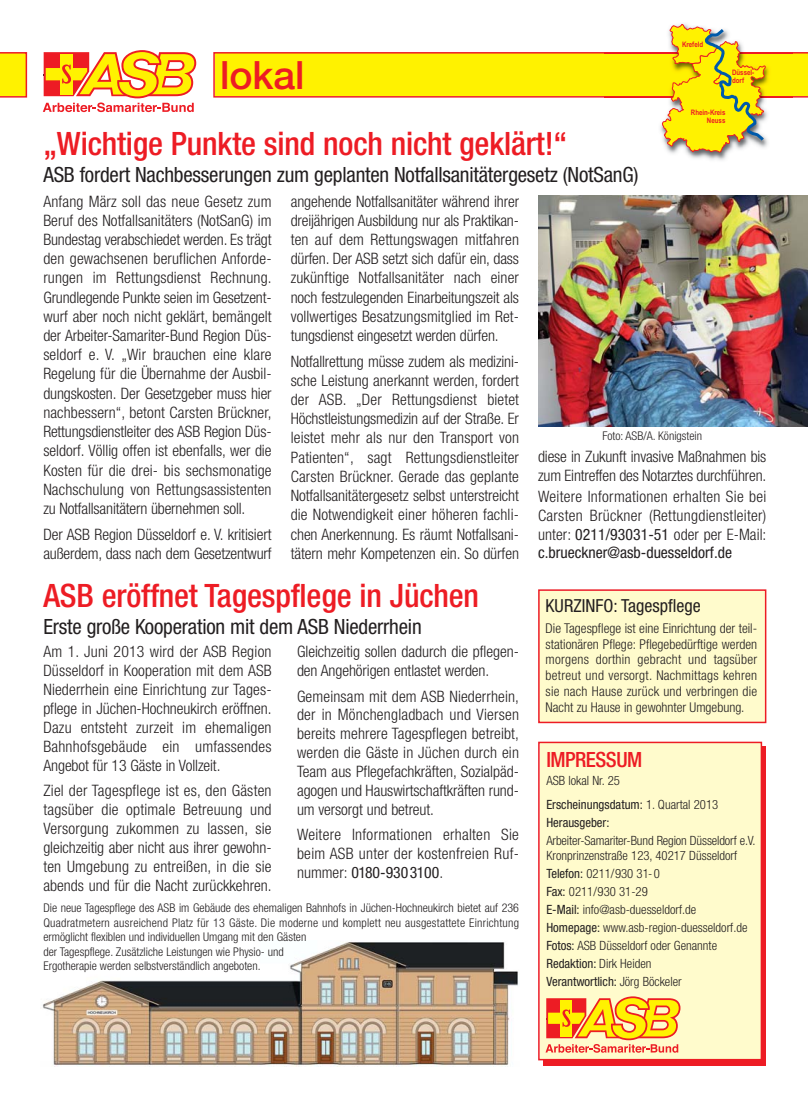
<style>
.page{position:relative;width:808px;height:1107px;background:#fff}
.page>*{position:absolute;margin:0;border:0;box-sizing:border-box;transform-origin:0 0}
.t1{font:500 39px "Helvetica Neue LT";color:#ed1c24}
.t2{font:500 condensed 32.25px "Helvetica Neue LT";letter-spacing:-.005em;color:#ed1c24}
.t3{font:condensed 21px "Helvetica Neue LT";letter-spacing:-.01em;color:#231f20}
.t4{font:500 condensed 21px "Helvetica Neue LT";letter-spacing:-.025em;color:#ed1c24}
.t5{font:condensed 18px "Helvetica Neue LT";color:#231f20}
.t6{font:300 condensed 15.75px/19.2px "Helvetica Neue LT";letter-spacing:-.005em;color:#231f20;text-align:justify}
.t7{font:300 condensed 13.5px/15.8px "Helvetica Neue LT";color:#231f20;text-align:justify}
.t8{font:300 condensed 12.75px/18px "Helvetica Neue LT";color:#231f20}
.t9{font:condensed 12.75px "Helvetica Neue LT";color:#231f20}
.t10{font:300 condensed 12px/14.4px "Helvetica Neue LT";color:#231f20}
.t11{font:700 7.5px/7.5px "Arial Narrow";color:#ed1c24}
.s1{font-weight:400}
</style>
<div class="page">
<div style="left:543px;top:745px;width:223px;height:319px;background:#ed1c24"></div>
<div style="left:540px;top:743px;width:220px;height:315px;background:#fffbcc"></div>
<div style="left:538px;top:741px;width:224px;height:319px;border:2px solid #ed1c24"></div>
<svg style="left:545px;top:996px;width:135px;height:56px"></svg>
<svg style="left:43px;top:50px;width:153px;height:62px"></svg>
<svg style="left:0;top:52px;width:27px;height:46px"></svg>
<img style="left:671px;top:23px;width:57px;height:137px">
<svg style="left:213px;top:24px;width:595px;height:129px"></svg>
<img style="left:42px;top:942px;width:476px;height:124px">
<img style="left:538px;top:195px;width:270px;height:231px">
<div style="left:540px;top:590px;width:225px;height:131px;background:#fffbcc"></div>
<div style="left:538px;top:589px;width:228px;height:134px;border:2px solid #ed1c24"></div>
<h1 class="t1" style="left:220px;top:61px;width:86px">lokal</h1>
<h2 class="t2" style="left:43px;top:132px;width:525px">„Wichtige Punkte sind noch nicht geklärt!“</h2>
<h3 class="t3" style="left:43px;top:167px;width:596px">ASB fordert Nachbesserungen zum geplanten Notfallsanitätergesetz (NotSanG)</h3>
<p class="t11" style="left:682px;top:40px;width:23px">Krefeld</p>
<p class="t11" style="left:732px;top:69px;width:24px">Düssel&shy;dorf</p>
<p class="t11" style="left:691px;top:109px;width:36px;text-align:right">Rhein-Kreis<br>Neuss</p>
<p class="t6" style="left:43px;top:193px;width:230px">Anfang März soll das neue Gesetz zum Beruf des Notfallsanitäters (NotSanG) im Bundestag verabschiedet werden. Es trägt den gewachsenen beruflichen Anforde&shy;rungen im Rettungsdienst Rechnung.<br>Grundlegende Punkte seien im Gesetzent&shy;wurf aber noch nicht geklärt, bemängelt der Arbeiter-Samariter-Bund Region Düs&shy;seldorf e. V. „Wir brauchen eine klare Regelung für die Übernahme der Ausbil&shy;dungskosten. Der Gesetzgeber muss hier nachbessern“, betont Carsten Brückner, Rettungsdienstleiter des ASB Region Düs&shy;seldorf. Völlig offen ist ebenfalls, wer die Kosten für die drei- bis sechsmonatige Nachschulung von Rettungsassistenten zu Notfallsanitätern übernehmen soll.</p>
<p class="t6" style="left:43px;top:525px;width:230px">Der ASB Region Düsseldorf e. V. kritisiert außerdem, dass nach dem Gesetzentwurf</p>
<p class="t6" style="left:291px;top:193px;width:230px">angehende Notfallsanitäter während ihrer dreijährigen Ausbildung nur als Praktikan&shy;ten auf dem Rettungswagen mitfahren dürfen. Der ASB setzt sich dafür ein, dass zukünftige Notfallsanitäter nach einer noch festzulegenden Einarbeitungszeit als vollwertiges Besatzungsmitglied im Ret&shy;tungsdienst eingesetzt werden dürfen.</p>
<p class="t6" style="left:291px;top:353px;width:230px">Notfallrettung müsse zudem als medizini&shy;sche Leistung anerkannt werden, fordert der ASB. „Der Rettungsdienst bietet Höchstleistungsmedizin auf der Straße. Er leistet mehr als nur den Transport von Patienten“, sagt Rettungsdienstleiter Carsten Brückner. Gerade das geplante Notfallsanitätergesetz selbst unterstreicht die Notwendigkeit einer höheren fachli&shy;chen Anerkennung. Es räumt Notfallsani&shy;tätern mehr Kompetenzen ein. So dürfen</p>
<h2 class="t2" style="left:43px;top:583px;width:437px">ASB eröffnet Tagespflege in Jüchen</h2>
<h3 class="t3" style="left:43px;top:618px;width:380px">Erste große Kooperation mit dem ASB Niederrhein</h3>
<p class="t6" style="left:43px;top:643px;width:230px">Am 1. Juni 2013 wird der ASB Region Düsseldorf in Kooperation mit dem ASB Niederrhein eine Einrichtung zur Tages&shy;pflege in Jüchen-Hochneukirch eröffnen.<br>Dazu entsteht zurzeit im ehemaligen Bahnhofsgebäude ein umfassendes Angebot für 13 Gäste in Vollzeit.</p>
<p class="t6" style="left:43px;top:782px;width:230px">Ziel der Tagespflege ist es, den Gästen tagsüber die optimale Betreuung und Versorgung zukommen zu lassen, sie gleichzeitig aber nicht aus ihrer gewohn&shy;ten Umgebung zu entreißen, in die sie abends und für die Nacht zurückkehren.</p>
<p class="t6" style="left:297px;top:643px;width:223px">Gleichzeitig sollen dadurch die pflegen&shy;den Angehörigen entlastet werden.</p>
<p class="t6" style="left:297px;top:687px;width:223px">Gemeinsam mit dem ASB Niederrhein, der in Mönchengladbach und Viersen bereits mehrere Tagespflegen betreibt, werden die Gäste in Jüchen durch ein Team aus Pflegefachkräften, Sozialpäd&shy;agogen und Hauswirtschaftkräften rund&shy;um versorgt und betreut.</p>
<p class="t6" style="left:297px;top:826px;width:223px">Weitere Informationen erhalten Sie beim ASB unter der kostenfreien Ruf&shy;nummer: <span class="s1">0180-9303100</span>.</p>
<p class="t10" style="left:43px;top:901px;width:477px">Die neue Tagespflege des ASB im Gebäude des ehemaligen Bahnhofs in Jüchen-Hochneukirch bietet auf 236<br>Quadratmetern ausreichend Platz für 13 Gäste. Die moderne und komplett neu ausgestattete Einrichtung ermöglicht flexiblen und individuellen Umgang mit den Gästen<br>der Tagespflege. Zusätzliche Leistungen wie Physio- und<br>Ergotherapie werden selbstverständlich angeboten.</p>
<p class="t10" style="left:602px;top:430px;width:101px">Foto: ASB/A. Königstein</p>
<p class="t6" style="left:538px;top:448px;width:230px;line-height:19.8px">diese in Zukunft invasive Maßnahmen bis zum Eintreffen des Notarztes durchführen.<br>Weitere Informationen erhalten Sie bei</p>
<p class="t6" style="left:538px;top:507px;width:230px">Carsten Brückner (Rettungdienstleiter) unter: <span class="s1">0211/93031-51</span> oder per E-Mail: <span class="s1">c.brueckner@asb-duesseldorf.de</span></p>
<p class="t5" style="left:546px;top:599px;width:157px">KURZINFO: Tagespflege</p>
<p class="t7" style="left:546px;top:621px;width:213px">Die Tagespflege ist eine Einrichtung der teil&shy;stationären Pflege: Pflegebedürftige werden morgens dorthin gebracht und tagsüber betreut und versorgt. Nachmittags kehren sie nach Hause zurück und verbringen die Nacht zu Hause in gewohnter Umgebung.</p>
<h3 class="t4" style="left:546px;top:751px;width:97px">IMPRESSUM</h3>
<p class="t8" style="left:546px;top:769px;width:173px;line-height:24px">ASB lokal Nr. 25<br><span class="s1">Erscheinungsdatum:</span> 1. Quartal 2013</p>
<p class="t9" style="left:546px;top:817px;width:64px">Herausgeber:</p>
<p class="t8" style="left:546px;top:833px;width:211px;line-height:15px">Arbeiter-Samariter-Bund Region Düsseldorf e.V.<br>Kronprinzenstraße 123, 40217 Düsseldorf</p>
<p class="t8" style="left:546px;top:865px;width:203px"><span class="s1">Telefon:</span> 0211/930 31-0<br><span class="s1">Fax:</span> 0211/930 31-29<br><span class="s1">E-Mail:</span> info@asb-duesseldorf.de<br><span class="s1">Homepage:</span> www.asb-region-duesseldorf.de<br><span class="s1">Fotos:</span> ASB Düsseldorf oder Genannte<br><span class="s1">Redaktion:</span> Dirk Heiden<br><span class="s1">Verantwortlich:</span> Jörg Böckeler</p>
</div>
